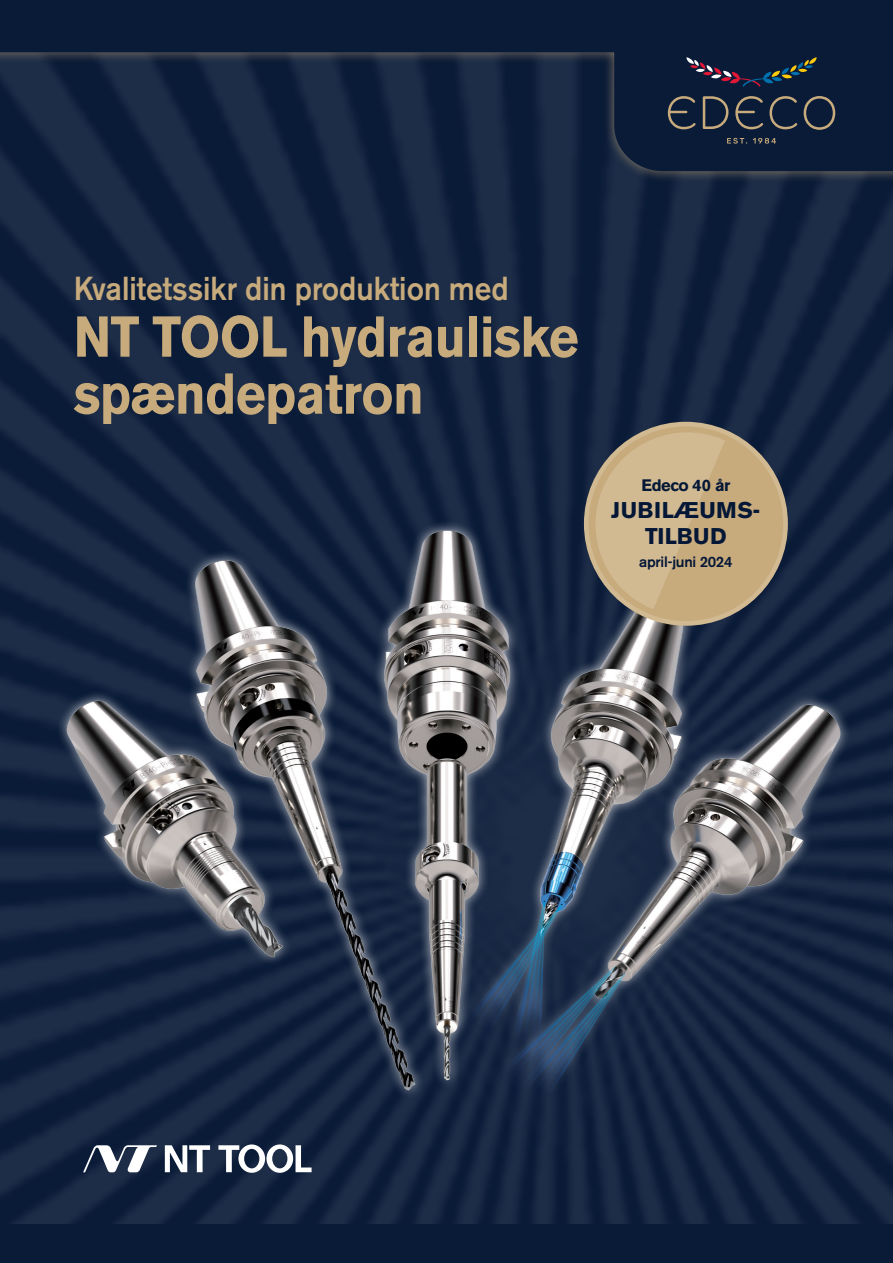
<style>
.page{position:relative;width:893px;height:1263px;background:#fff}
.page>*{position:absolute;margin:0;border:0;box-sizing:border-box;transform-origin:0 0}
.Brödtext{font:700 57px/57px "Akzidenz Grotesk BE";letter-spacing:-.01em;color:#c8ab7c;scale:.9 1}
.Brödtext-2{font:500 33px "Akzidenz Grotesk BE";color:#c8ab7c;scale:.9 1}
.t1{font:700 22.65px/26.7px "Akzidenz Grotesk BE";letter-spacing:.02em;color:#041736;text-align:center}
.t2{font:700 16.5px "Akzidenz Grotesk BE";letter-spacing:-.02em;color:#041736}
.t3{font:500 15px "Akzidenz Grotesk BE";letter-spacing:-.02em;color:#041736}
</style>
<div class="page">
<img style="left:0;top:183px;width:893px;height:1041px">
<div style="left:0;top:0;width:893px;height:183px;background:#c8ab7c;opacity:.65"></div>
<svg style="left:0;top:0;width:893px;height:171px;background:#10203c"></svg>
<svg style="left:727px;top:138px;width:20px;height:6px"></svg>
<svg style="left:753px;top:138px;width:23px;height:6px"></svg>
<svg style="left:686px;top:57px;width:131px;height:30px;background:#242c42"></svg>
<svg style="left:668px;top:96px;width:27px;height:33px"></svg>
<svg style="left:703px;top:96px;width:25px;height:33px"></svg>
<svg style="left:735px;top:96px;width:28px;height:33px"></svg>
<svg style="left:769px;top:96px;width:28px;height:33px"></svg>
<svg style="left:804px;top:96px;width:31px;height:34px"></svg>
<div style="left:0;top:1224px;width:893px;height:39px;background:#0a1b38"></div>
<img style="left:58px;top:526px;width:800px;height:678px">
<div style="left:586px;top:424px;width:200px;height:199px;background:#c8ab7c;border-radius:50%"></div>
<svg style="left:579px;top:423px;width:149px;height:189px"></svg>
<svg style="left:165px;top:1145px;width:45px;height:27px"></svg>
<svg style="left:218px;top:1144px;width:94px;height:29px"></svg>
<svg style="left:83px;top:1145px;width:74px;height:27px"></svg>
<p class="Brödtext-2" style="left:74px;top:268px;width:485px">Kvalitetssikr din produktion med</p>
<p class="Brödtext" style="left:74px;top:309px;width:562px">NT TOOL hydrauliske spændepatron</p>
<p class="t2" style="left:641px;top:476px;width:91px">Edeco 40 år</p>
<p class="t1" style="left:611px;top:497px;width:151px">JUBILÆUMS-<br>TILBUD</p>
<p class="t3" style="left:639px;top:552px;width:95px">april-juni 2024</p>
</div>
